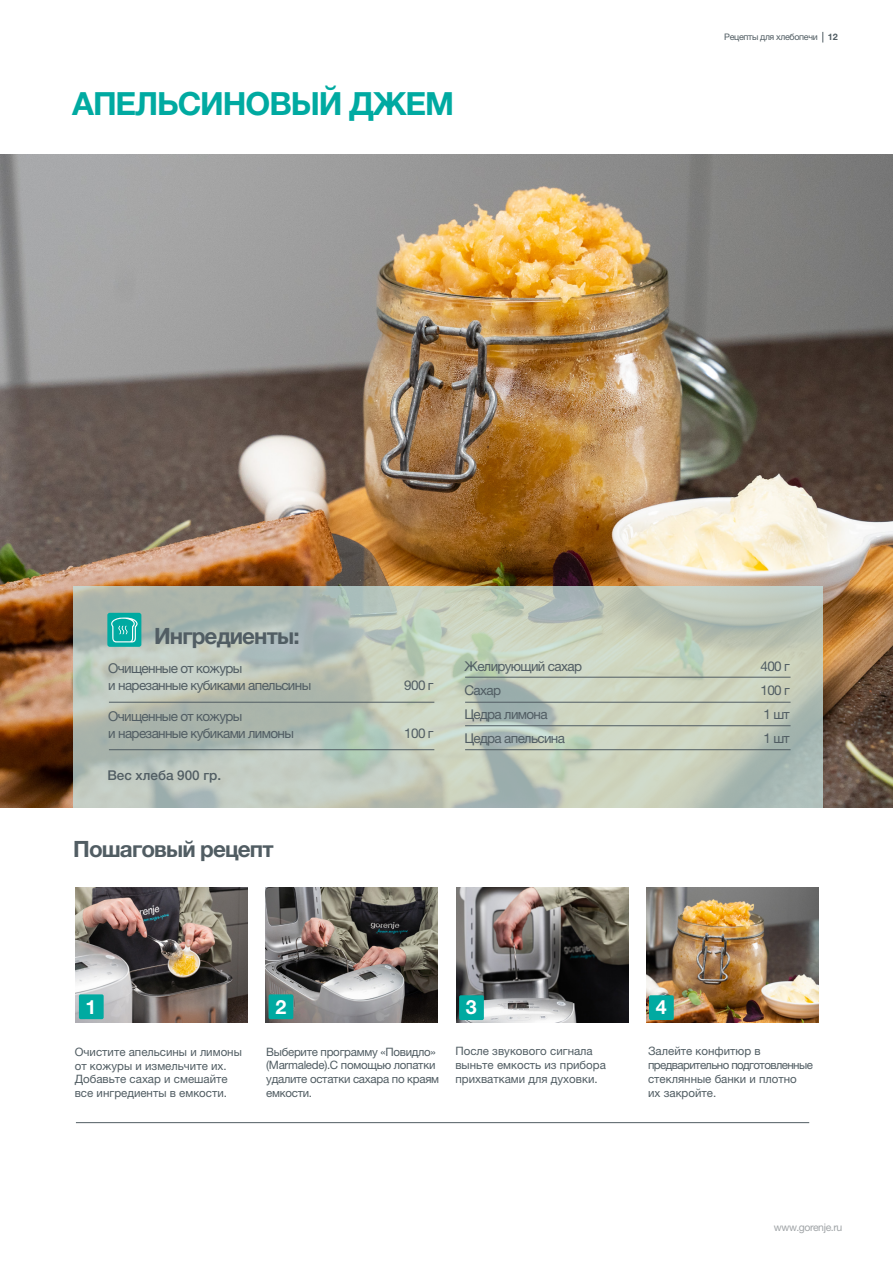
<style>
.page{position:relative;width:893px;height:1263px;background:#fff}
.page>*{position:absolute;margin:0;border:0;box-sizing:border-box;transform-origin:0 0}
.t1{font:700 31.95px "Helvetica Neue LTW1 G";letter-spacing:-.035em;color:#00aaa1}
.t2{font:700 22.5px "Helvetica Neue LTW1 G";letter-spacing:-.04em;color:#515d63}
.t3{font:700 19.65px "Helvetica Neue LTW1 G";color:#fff}
.t4{font:13.5px/16.5px "Helvetica Neue LTW1 G";letter-spacing:-.05em;color:#515d63}
.t5{font:500 13.5px "Helvetica Neue LTW1 G";color:#515d63}
.t6{font:11.55px/13.8px "Helvetica Neue LTW1 G";color:#515d63}
.t7{font:11.55px/13.8px "Helvetica Neue LTW1 G";letter-spacing:-.025em;color:#515d63}
.t8{font:10.5px "Helvetica Neue LTW1 G";letter-spacing:-.04em;color:#a1a5a8}
.t9{font:9px "Helvetica Neue LTW1 G";letter-spacing:-.04em;color:#515d63}
.s1{font-weight:700}
</style>
<div class="page">
<img style="left:0;top:155px;width:893px;height:653px">
<svg style="left:73px;top:586px;width:750px;height:222px;background:#bbc6b9"></svg>
<div style="left:107px;top:613px;width:34px;height:34px;background:#00aaa1;border-radius:2px"></div>
<svg style="left:111px;top:617px;width:27px;height:25px"></svg>
<hr style="left:109px;top:702px;width:325px;height:1px;background:#515d63">
<hr style="left:109px;top:749px;width:325px;height:1px;background:#515d63">
<hr style="left:465px;top:677px;width:325px;height:1px;background:#515d63">
<hr style="left:465px;top:702px;width:325px;height:1px;background:#515d63">
<hr style="left:465px;top:725px;width:325px;height:1px;background:#515d63">
<hr style="left:465px;top:749px;width:325px;height:1px;background:#515d63">
<img style="left:76px;top:887px;width:172px;height:135px">
<img style="left:266px;top:887px;width:172px;height:135px">
<img style="left:456px;top:887px;width:172px;height:135px">
<img style="left:646px;top:887px;width:172px;height:135px">
<div style="left:79px;top:994px;width:25px;height:25px;background:#00aaa1;border-radius:2px"></div>
<div style="left:269px;top:994px;width:24px;height:25px;background:#00aaa1;border-radius:2px"></div>
<div style="left:459px;top:995px;width:25px;height:25px;background:#00aaa1;border-radius:2px"></div>
<div style="left:649px;top:995px;width:25px;height:25px;background:#00aaa1;border-radius:2px"></div>
<hr style="left:76px;top:1122px;width:733px;height:1px;background:#515d63">
<h1 class="t1" style="left:72px;top:84px;width:384px">АПЕЛЬСИНОВЫЙ ДЖЕМ</h1>
<p class="t9" style="left:724px;top:32px;width:115px">Рецепты для хлебопечи <span class="s1">12</span></p>
<h2 class="t2" style="left:154px;top:622px;width:147px">Ингредиенты:</h2>
<p class="t4" style="left:108px;top:660px;width:204px">Очищенные от кожуры<br>и нарезанные кубиками апельсины</p>
<p class="t4" style="left:108px;top:708px;width:187px">Очищенные от кожуры<br>и нарезанные кубиками лимоны</p>
<p class="t5" style="left:107px;top:767px;width:115px">Вес хлеба 900 гр.</p>
<h2 class="t2" style="left:73px;top:835px;width:202px">Пошаговый рецепт</h2>
<p class="t4" style="left:404px;top:676px;width:31px">900 г</p>
<p class="t4" style="left:404px;top:724px;width:31px">100 г</p>
<p class="t4" style="left:464px;top:658px;width:119px">Желирующий сахар</p>
<p class="t4" style="left:760px;top:658px;width:31px">400 г</p>
<p class="t4" style="left:464px;top:682px;width:38px">Сахар</p>
<p class="t4" style="left:760px;top:682px;width:31px">100 г</p>
<p class="t4" style="left:464px;top:706px;width:85px">Цедра лимона</p>
<p class="t4" style="left:763px;top:706px;width:28px">1 шт</p>
<p class="t4" style="left:464px;top:730px;width:102px">Цедра апельсина</p>
<p class="t4" style="left:763px;top:730px;width:28px">1 шт</p>
<h3 class="t3" style="left:86px;top:995px;width:12px">1</h3>
<h3 class="t3" style="left:275px;top:995px;width:12px">2</h3>
<h3 class="t3" style="left:466px;top:995px;width:12px">3</h3>
<h3 class="t3" style="left:656px;top:995px;width:12px">4</h3>
<p class="t6" style="left:455px;top:1044px;width:152px">После звукового сигнала выньте емкость из прибора прихватками для духовки.</p>
<p class="t6" style="left:75px;top:1044px;width:169px">Очистите апельсины и лимоны от кожуры и измельчите их.<br>Добавьте сахар и смешайте все ингредиенты в емкости.</p>
<p class="t7" style="left:266px;top:1044px;width:174px">Выберите программу «Повидло» (Marmalede).С помощью лопатки удалите остатки сахара по краям емкости.</p>
<p class="t6" style="left:648px;top:1044px;width:166px">Залейте конфитюр в предварительно подготовленные стеклянные банки и плотно<br>их закройте.</p>
<p class="t8" style="left:774px;top:1221px;width:70px">www.gorenje.ru</p>
</div>
